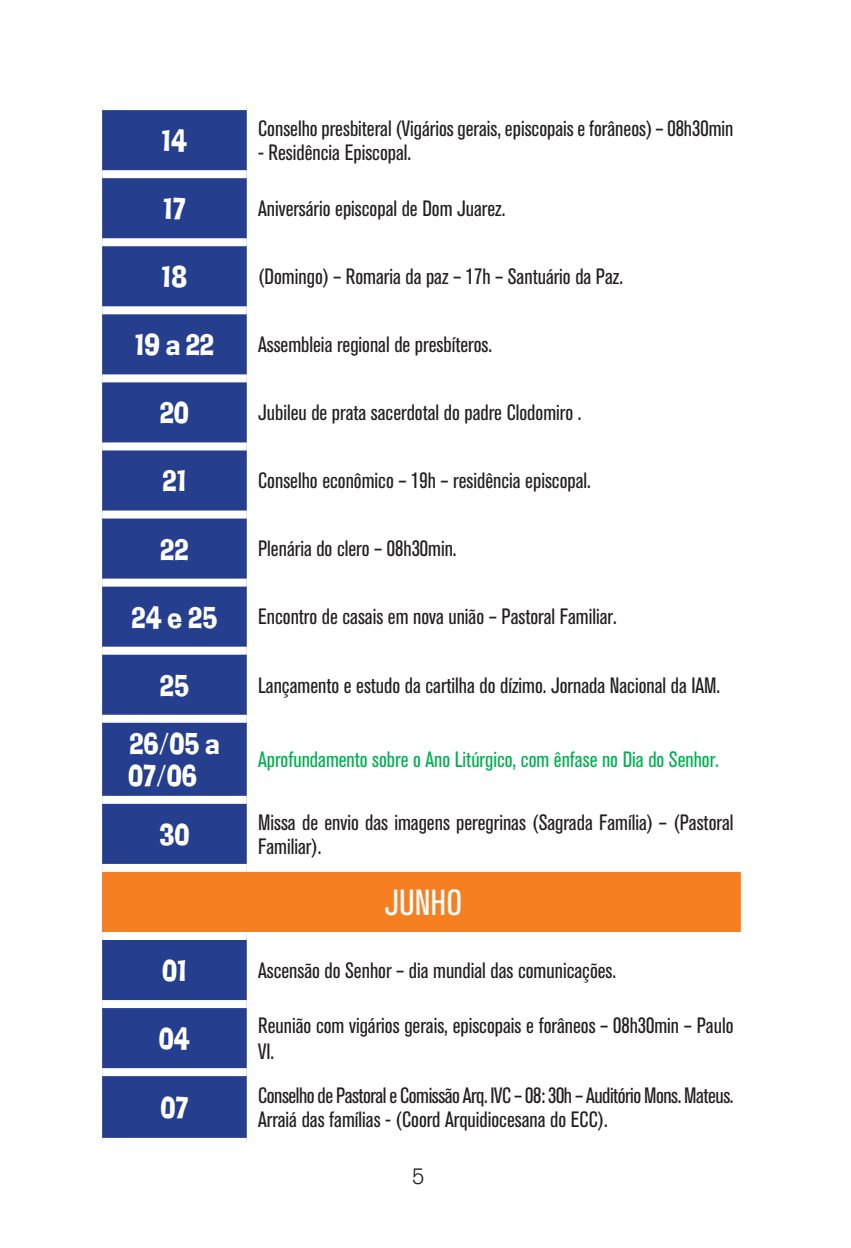
<style>
.page{position:relative;width:851px;height:1248px;background:#fff}
.page>*{position:absolute;margin:0;border:0;box-sizing:border-box;transform-origin:0 0}
.t1{font:condensed 36px "Akzidenz Grotesk BQ";color:#fff}
.t2{font:28px/32px "Ad Lib Th";color:#fff}
.t3{font:condensed 22px/24.2px "Akzidenz Grotesk BQ";color:#231f20}
.t4{font:condensed 22px/24.2px "Akzidenz Grotesk BQ";letter-spacing:-.02em;color:#231f20}
.t5{font:condensed 22px "Akzidenz Grotesk BQ";color:#00b050}
.t6{font:300 22px "Akzidenz Grotesk BQ";color:#231f20}
</style>
<div class="page">
<div style="left:102px;top:110px;width:145px;height:1027px;background:#253f8e"></div>
<div style="left:102px;top:867px;width:642px;height:68px;background:#f57f21"></div>
<div style="left:102px;top:170px;width:145px;height:8px;background:#fff"></div>
<div style="left:102px;top:238px;width:145px;height:8px;background:#fff"></div>
<div style="left:102px;top:306px;width:145px;height:8px;background:#fff"></div>
<div style="left:102px;top:374px;width:145px;height:8px;background:#fff"></div>
<div style="left:102px;top:442px;width:145px;height:8px;background:#fff"></div>
<div style="left:102px;top:510px;width:145px;height:8px;background:#fff"></div>
<div style="left:102px;top:578px;width:145px;height:8px;background:#fff"></div>
<div style="left:102px;top:646px;width:145px;height:8px;background:#fff"></div>
<div style="left:102px;top:714px;width:145px;height:8px;background:#fff"></div>
<div style="left:102px;top:795px;width:145px;height:8px;background:#fff"></div>
<div style="left:102px;top:863px;width:145px;height:8px;background:#fff"></div>
<div style="left:247px;top:863px;width:501px;height:8px;background:#fff"></div>
<div style="left:740px;top:871px;width:8px;height:60px;background:#fff"></div>
<div style="left:102px;top:931px;width:145px;height:8px;background:#fff"></div>
<div style="left:247px;top:931px;width:501px;height:8px;background:#fff"></div>
<svg style="left:102px;top:999px;width:145px;height:8px"></svg>
<svg style="left:102px;top:1067px;width:145px;height:8px"></svg>
<p class="t2" style="left:161px;top:128px;width:27px">14</p>
<p class="t3" style="left:258px;top:116px;width:477px">Conselho presbiteral (Vigários gerais, episcopais e forâneos) – 08h30min</p>
<p class="t3" style="left:258px;top:141px;width:154px">- Residência Episcopal.</p>
<p class="t2" style="left:163px;top:196px;width:24px">17</p>
<p class="t3" style="left:258px;top:197px;width:249px">Aniversário episcopal de Dom Juarez.</p>
<p class="t2" style="left:162px;top:264px;width:27px">18</p>
<p class="t3" style="left:258px;top:265px;width:366px">(Domingo) – Romaria da paz – 17h – Santuário da Paz.</p>
<p class="t2" style="left:135px;top:332px;width:81px">19 a 22</p>
<p class="t3" style="left:258px;top:333px;width:235px">Assembleia regional de presbíteros.</p>
<p class="t2" style="left:160px;top:400px;width:31px">20</p>
<p class="t3" style="left:258px;top:401px;width:325px">Jubileu de prata sacerdotal do padre Clodomiro .</p>
<p class="t2" style="left:162px;top:468px;width:25px">21</p>
<p class="t3" style="left:258px;top:469px;width:334px">Conselho econômico – 19h – residência episcopal.</p>
<p class="t2" style="left:160px;top:536px;width:30px">22</p>
<p class="t3" style="left:258px;top:537px;width:200px">Plenária do clero – 08h30min.</p>
<p class="t2" style="left:132px;top:604px;width:87px">24 e 25</p>
<p class="t3" style="left:258px;top:605px;width:360px">Encontro de casais em nova união – Pastoral Familiar.</p>
<p class="t2" style="left:160px;top:672px;width:31px">25</p>
<p class="t3" style="left:258px;top:673px;width:463px">Lançamento e estudo da cartilha do dízimo. Jornada Nacional da IAM.</p>
<p class="t2" style="left:128px;top:730px;width:94px">26/05 a<br>07/06 –</p>
<p class="t5" style="left:258px;top:747px;width:462px">Aprofundamento sobre o Ano Litúrgico, com ênfase no Dia do Senhor.</p>
<p class="t2" style="left:159px;top:821px;width:32px">30</p>
<p class="t3" style="left:258px;top:810px;width:476px">Missa de envio das imagens peregrinas (Sagrada Família) – (Pastoral<br>Familiar).</p>
<h1 class="t1" style="left:385px;top:881px;width:79px">JUNHO</h1>
<p class="t2" style="left:162px;top:957px;width:26px">01</p>
<p class="t3" style="left:258px;top:958px;width:359px">Ascensão do Senhor – dia mundial das comunicações.</p>
<p class="t2" style="left:159px;top:1025px;width:33px">04</p>
<p class="t3" style="left:258px;top:1012px;width:477px;line-height:26.4px">Reunião com vigários gerais, episcopais e forâneos – 08h30min – Paulo<br>VI.</p>
<p class="t2" style="left:160px;top:1094px;width:30px">07</p>
<p class="t4" style="left:258px;top:1083px;width:477px">Conselho de Pastoral e Comissão Arq. IVC – 08: 30h – Auditório Mons. Mateus.<br>Arraiá das famílias - (Coord Arquidiocesana do ECC).</p>
<p class="t6" style="left:411px;top:1164px;width:14px">5</p>
</div>
